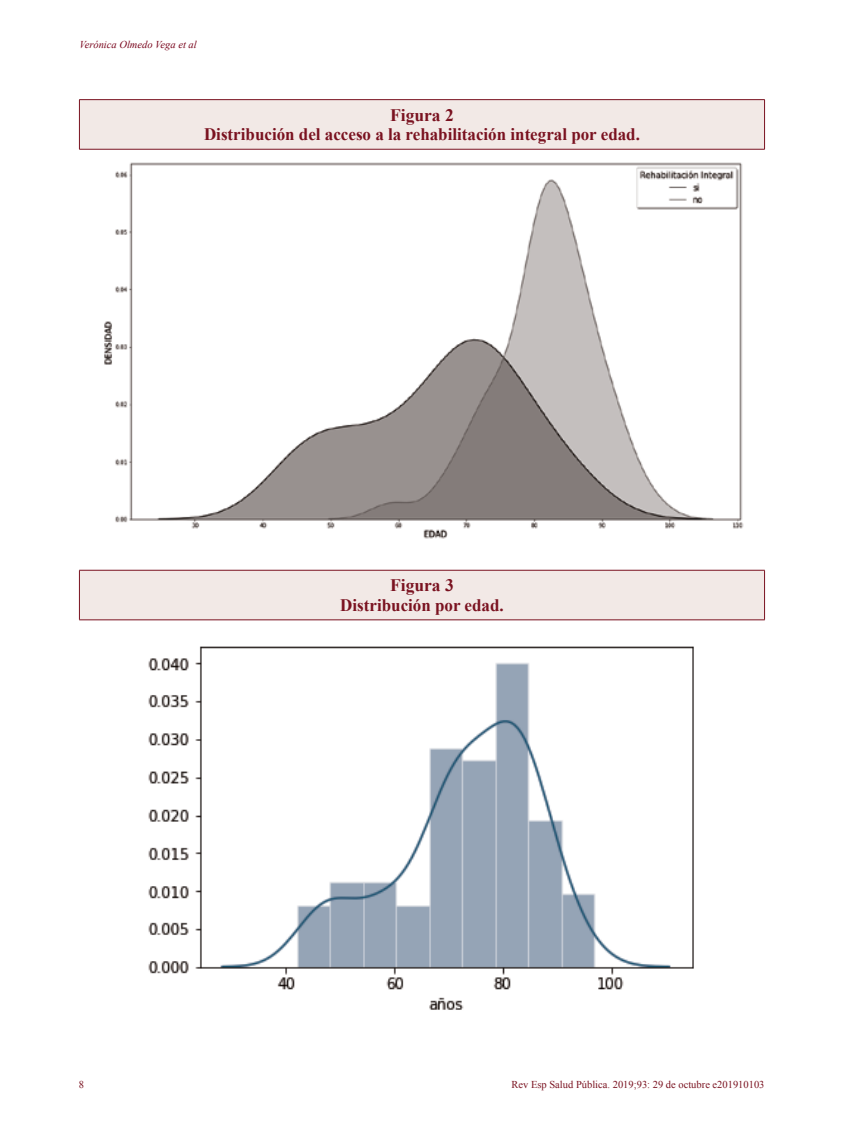
<style>
.page{position:relative;width:844px;height:1141px;background:#fff}
.page>*{position:absolute;margin:0;border:0;box-sizing:border-box;transform-origin:0 0}
.t1{font:700 17.5px/19.2px "Times New Roman";color:#7a1220;text-align:center}
.t2{font:10.5px "Times New Roman";color:#7a1220}
.t3{font:italic 10.5px "Times New Roman";color:#7a071e}
</style>
<div class="page">
<div style="left:79px;top:100px;width:685px;height:49px;background:#f2e9e6"></div>
<hr style="left:79px;top:100px;width:1px;height:49px;background:#7a1220">
<hr style="left:764px;top:100px;width:1px;height:49px;background:#7a1220">
<hr style="left:79px;top:99px;width:685px;height:1px;background:#7a1220">
<hr style="left:79px;top:149px;width:685px;height:1px;background:#7a1220">
<div style="left:79px;top:570px;width:685px;height:50px;background:#f2e9e6"></div>
<hr style="left:79px;top:570px;width:1px;height:50px;background:#7a1220">
<hr style="left:764px;top:570px;width:1px;height:50px;background:#7a1220">
<hr style="left:79px;top:570px;width:685px;height:1px;background:#7a1220">
<hr style="left:79px;top:620px;width:685px;height:1px;background:#7a1220">
<img style="left:104px;top:162px;width:639px;height:377px">
<img style="left:148px;top:646px;width:546px;height:364px">
<p class="t3" style="left:79px;top:38px;width:119px">Verónica Olmedo Vega et al</p>
<p class="t1" style="left:204px;top:105px;width:437px">Figura 2<br>Distribución del acceso a la rehabilitación integral por edad.</p>
<p class="t1" style="left:340px;top:575px;width:165px">Figura 3<br>Distribución por edad.</p>
<p class="t2" style="left:79px;top:1077px;width:7px">8</p>
<p class="t2" style="left:511px;top:1077px;width:254px">Rev Esp Salud Pública. 2019;93: 29 de octubre e201910103</p>
</div>
